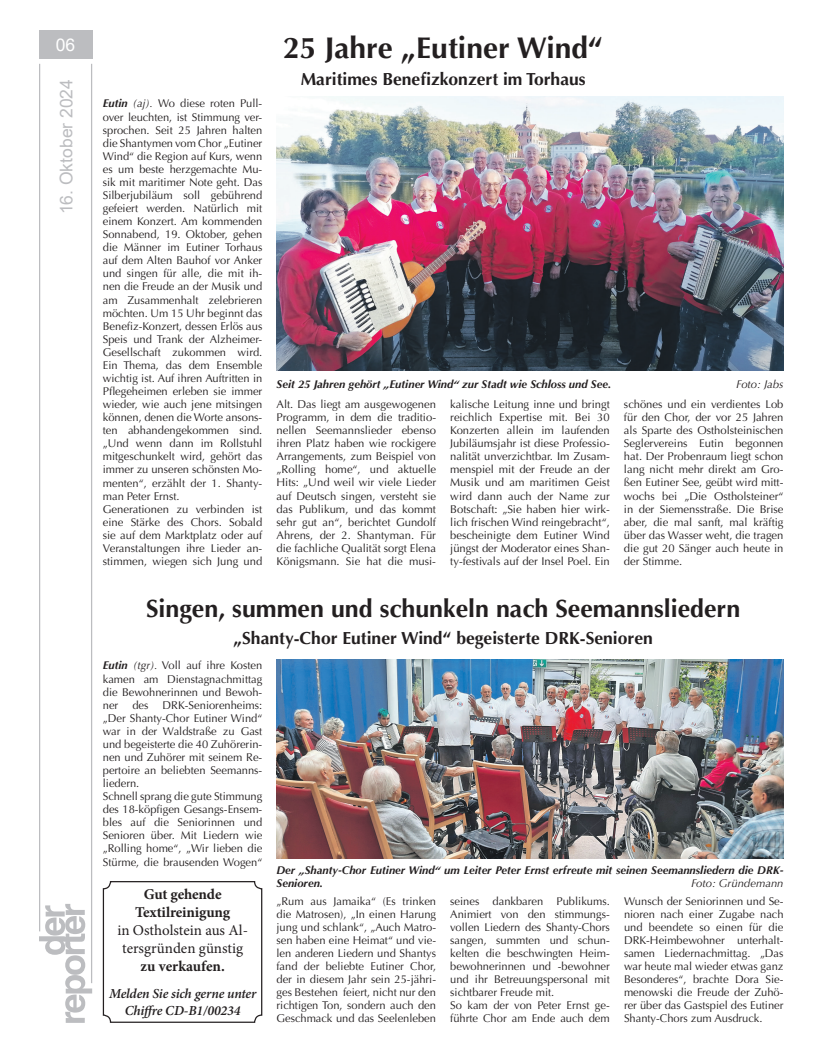
<style>
.page{position:relative;width:819px;height:1053px;background:#fff}
.page>*{position:absolute;margin:0;border:0;box-sizing:border-box;transform-origin:0 0}
.t1{font:700 30px "Optima";color:#231f20}
.t2{font:700 25px "Optima";color:#231f20}
.t3{font:700 17.5px "Optima";color:#231f20}
.t4{font:17.5px "Arial";color:#bcbdc0}
.t5{font:17.5px "Arial";color:#fff}
.t6{font:700 15px/18px "Minion Pro";letter-spacing:-.01em;color:#231f20;text-align:center}
.t7{font:15px/18px "Minion Pro";color:#231f20;text-align:center}
.t8{font:italic 600 13.75px/16.5px "Minion Pro";letter-spacing:-.01em;color:#231f20;text-align:center}
.t9{font:11.25px/13px "Optima";color:#231f20;text-align:justify}
.t10{font:italic 700 11.25px/13px "Optima";color:#231f20}
.t11{font:italic 11.25px "Optima";color:#231f20}
.s1{font-weight:700;font-style:italic}
.s2{font-style:italic}
</style>
<div class="page">
<hr style="left:91px;top:64px;width:1px;height:919px;background:#bcbdc0">
<div style="left:39px;top:30px;width:53px;height:29px;background:#bcbdc0"></div>
<hr style="left:39px;top:64px;width:1px;height:867px;background:#bcbdc0">
<svg style="left:39px;top:903px;width:53px;height:119px"></svg>
<div style="left:103px;top:881px;width:159px;height:141px;border:1px solid #231f20;border-radius:7px"></div>
<img style="left:276px;top:659px;width:507px;height:199px">
<img style="left:276px;top:97px;width:507px;height:273px">
<h3 class="t5" style="left:56px;top:33px;width:21px">06</h3>
<h3 class="t4" style="left:54px;top:214px;width:137px;rotate:-90deg">16. Oktober 2024</h3>
<h1 class="t1" style="left:283px;top:30px;width:321px">25 Jahre „Eutiner Wind“</h1>
<h3 class="t3" style="left:301px;top:69px;width:286px">Maritimes Benefizkonzert im Torhaus</h3>
<p class="t9" style="left:103px;top:97px;width:161px;text-align:left"><span class="s1">Eutin</span> <span class="s2">(aj).</span> Wo diese roten Pull&shy;over leuchten, ist Stimmung ver&shy;sprochen. Seit 25 Jahren halten die Shantymen vom Chor „Eutiner<br>Wind“ die Region auf Kurs, wenn es um beste herzgemachte Mu&shy;sik mit maritimer Note geht. Das<br>Silberjubiläum soll gebührend gefeiert werden. Natürlich mit einem Konzert. Am kommenden<br>Sonnabend, 19. Oktober, gehen die Männer im Eutiner Torhaus auf dem Alten Bauhof vor Anker und singen für alle, die mit ih&shy;nen die Freude an der Musik und am Zusammenhalt zelebrieren möchten. Um 15 Uhr beginnt das<br>Benefiz-Konzert, dessen Erlös aus<br>Speis und Trank der Alzheimer-<br>Gesellschaft zukommen wird.<br>Ein Thema, das dem Ensemble wichtig ist. Auf ihren Auftritten in<br>Pflegeheimen erleben sie immer wieder, wie auch jene mitsingen können, denen die Worte ansons&shy;ten abhandengekommen sind. „Und wenn dann im Rollstuhl mitgeschunkelt wird, gehört das immer zu unseren schönsten Mo&shy;menten“, erzählt der 1. Shanty&shy;man Peter Ernst.<br>Generationen zu verbinden ist eine Stärke des Chors. Sobald sie auf dem Marktplatz oder auf<br>Veranstaltungen ihre Lieder an&shy;stimmen, wiegen sich Jung und</p>
<p class="t10" style="left:276px;top:377px;width:336px">Seit 25 Jahren gehört „Eutiner Wind“ zur Stadt wie Schloss und See.</p>
<p class="t11" style="left:736px;top:377px;width:49px">Foto: Jabs</p>
<p class="t9" style="left:276px;top:398px;width:161px">Alt. Das liegt am ausgewogenen Programm, in dem die traditio&shy;nellen Seemannslieder ebenso ihren Platz haben wie rockigere Arrangements, zum Beispiel von „Rolling home“, und aktuelle Hits: „Und weil wir viele Lieder auf Deutsch singen, versteht sie das Publikum, und das kommt sehr gut an“, berichtet Gundolf Ahrens, der 2. Shantyman. Für die fachliche Qualität sorgt Elena Königsmann. Sie hat die musi-</p>
<p class="t9" style="left:450px;top:398px;width:161px">kalische Leitung inne und bringt reichlich Expertise mit. Bei 30<br>Konzerten allein im laufenden Jubiläumsjahr ist diese Professio&shy;nalität unverzichtbar. Im Zusam&shy;menspiel mit der Freude an der Musik und am maritimen Geist wird dann auch der Name zur Botschaft: „Sie haben hier wirk&shy;lich frischen Wind reingebracht“, bescheinigte dem Eutiner Wind jüngst der Moderator eines Shan&shy;ty-festivals auf der Insel Poel. Ein</p>
<p class="t9" style="left:624px;top:398px;width:161px">schönes und ein verdientes Lob für den Chor, der vor 25 Jahren als Sparte des Ostholsteinischen Seglervereins Eutin begonnen hat. Der Probenraum liegt schon lang nicht mehr direkt am Gro&shy;ßen Eutiner See, geübt wird mitt&shy;wochs bei „Die Ostholsteiner“ in der Siemensstraße. Die Brise aber, die mal sanft, mal kräftig über das Wasser weht, die tragen die gut 20 Sänger auch heute in der Stimme.</p>
<h2 class="t2" style="left:146px;top:594px;width:595px">Singen, summen und schunkeln nach Seemannsliedern</h2>
<h3 class="t3" style="left:233px;top:627px;width:421px">„Shanty-Chor Eutiner Wind“ begeisterte DRK-Senioren</h3>
<p class="t9" style="left:103px;top:659px;width:161px"><span class="s1">Eutin</span> <span class="s2">(tgr).</span> Voll auf ihre Kosten kamen am Dienstagnachmittag die Bewohnerinnen und Bewoh&shy;ner</p>
<p class="t9" style="left:103px;top:698px;width:161px;text-align:left;text-indent:60px">DRK-Seniorenheims: „Der Shanty-Chor Eutiner Wind“ war in der Waldstraße zu Gast und begeisterte die 40 Zuhörerin&shy;nen und Zuhörer mit seinem Re&shy;pertoire an beliebten Seemanns&shy;liedern.<br>Schnell sprang die gute Stimmung des 18-köpfigen Gesangs-Ensem&shy;bles auf die Seniorinnen und<br>Senioren über. Mit Liedern wie „Rolling home“, „Wir lieben die<br>Stürme, die brausenden Wogen“</p>
<p class="t9" style="left:132px;top:698px;width:18px">des</p>
<p class="t10" style="left:276px;top:863px;width:508px">Der „Shanty-Chor Eutiner Wind“ um Leiter Peter Ernst erfreute mit seinen Seemannsliedern die DRK-<br>Senioren.</p>
<p class="t11" style="left:691px;top:876px;width:94px">Foto: Gründemann</p>
<h3 class="t6" style="left:135px;top:885px;width:96px">Gut gehende<br>Textilreinigung</h3>
<h3 class="t7" style="left:117px;top:921px;width:132px">in Ostholstein aus Al&shy;tersgründen günstig</h3>
<h3 class="t6" style="left:141px;top:957px;width:86px">zu verkaufen.</h3>
<p class="t8" style="left:109px;top:985px;width:149px">Melden Sie sich gerne unter<br>Chiffre CD-B1/00234</p>
<p class="t9" style="left:276px;top:894px;width:161px">„Rum aus Jamaika“ (Es trinken die Matrosen), „In einen Harung jung und schlank“, „Auch Matro&shy;sen haben eine Heimat“ und vie&shy;len anderen Liedern und Shantys fand der beliebte Eutiner Chor, der in diesem Jahr sein 25-jähri&shy;ges Bestehen feiert, nicht nur den richtigen Ton, sondern auch den Geschmack und das Seelenleben</p>
<p class="t9" style="left:450px;top:894px;width:161px;text-align:left">seines dankbaren Publikums.<br>Animiert von den stimmungs&shy;vollen Liedern des Shanty-Chors sangen, summten und schun&shy;kelten die beschwingten Heim&shy;bewohnerinnen und -bewohner und ihr Betreuungspersonal mit sichtbarer Freude mit.<br>So kam der von Peter Ernst ge&shy;führte Chor am Ende auch dem</p>
<p class="t9" style="left:624px;top:894px;width:161px">Wunsch der Seniorinnen und Se&shy;nioren nach einer Zugabe nach und beendete so einen für die DRK-Heimbewohner unterhalt&shy;samen Liedernachmittag. „Das war heute mal wieder etwas ganz Besonderes“, brachte Dora Sie&shy;menowski die Freude der Zuhö&shy;rer über das Gastspiel des Eutiner Shanty-Chors zum Ausdruck.</p>
</div>
